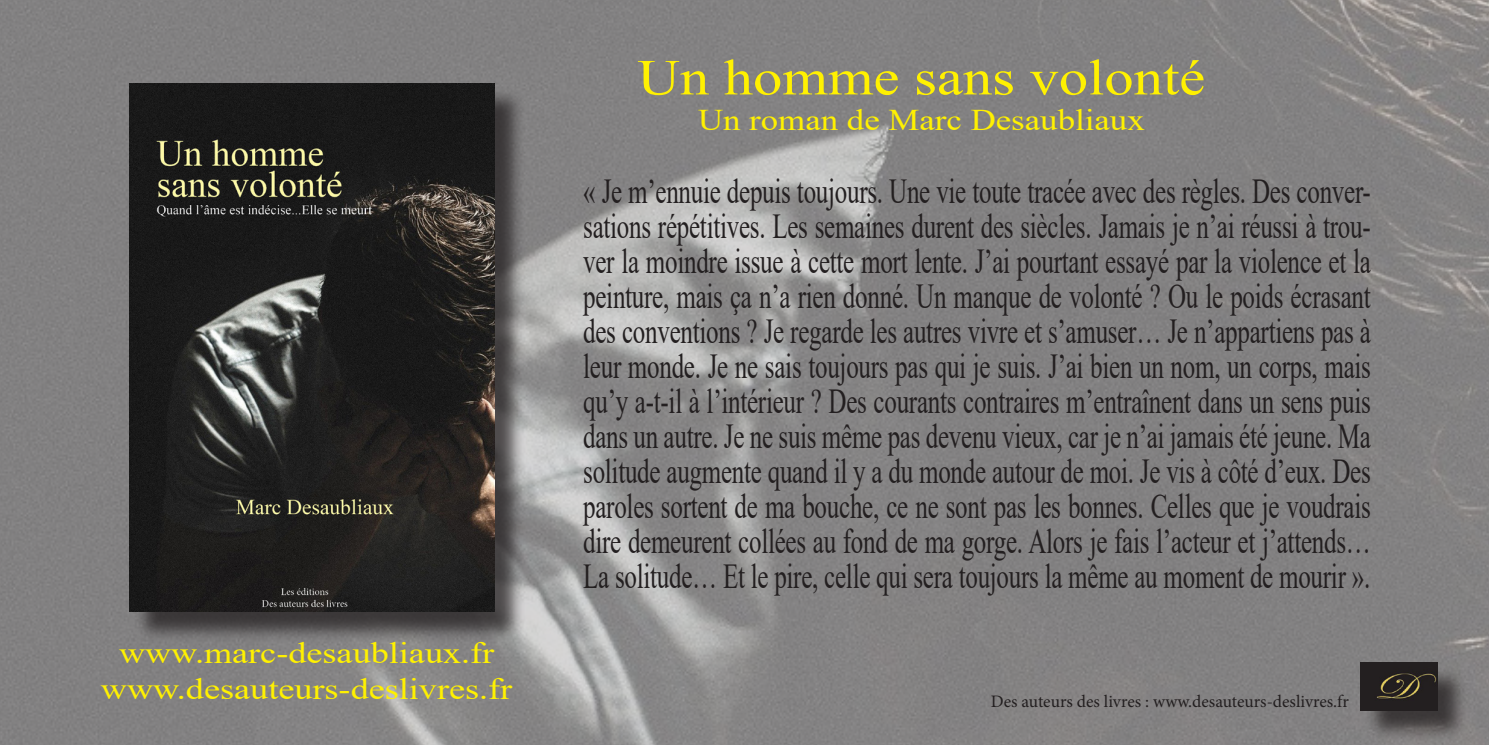
<style>
.page{position:relative;width:1489px;height:745px;background:#fff}
.page>*{position:absolute;margin:0;border:0;box-sizing:border-box;transform-origin:0 0}
.t1{font:50.5px "Times New Roman";color:#fff101;scale:1.16 1}
.t2{font:35px/35px "Times New Roman";letter-spacing:-.01em;color:#231f20;text-align:justify;scale:.71 1}
.t3{font:30px "Times New Roman";color:#fff101;scale:1.2 1}
.t4{font:30px "Times New Roman";color:#fff101;scale:1.16 1}
.t5{font:17.5px "Minion Pro";color:#231f20}
</style>
<div class="page">
<img style="left:0;top:0;width:1488px;height:744px">
<div style="left:133px;top:87px;width:393px;height:555px;background:#231f20;opacity:.75"></div>
<img style="left:129px;top:83px;width:365px;height:528px">
<div style="left:1364px;top:665px;width:103px;height:76px;background:#231f20;opacity:.75"></div>
<img style="left:1360px;top:661px;width:76px;height:48px">
<p class="t3" style="left:119px;top:631px;width:314px">www.marc-desaubliaux.fr</p>
<p class="t3" style="left:101px;top:667px;width:344px">www.desauteurs-deslivres.fr</p>
<p class="t1" style="left:637px;top:42px;width:491px">Un homme sans volonté</p>
<p class="t4" style="left:698px;top:99px;width:386px">Un roman de Marc Desaubliaux</p>
<p class="t2" style="left:583px;top:172px;width:1111px">« Je m’ennuie depuis toujours. Une vie toute tracée avec des règles. Des conver&shy;sations répétitives. Les semaines durent des siècles. Jamais je n’ai réussi à trou&shy;ver la moindre issue à cette mort lente. J’ai pourtant essayé par la violence et la peinture, mais ça n’a rien donné. Un manque de volonté ? Ou le poids écrasant des conventions ? Je regarde les autres vivre et s’amuser… Je n’appartiens pas à leur monde. Je ne sais toujours pas qui je suis. J’ai bien un nom, un corps, mais qu’y a-t-il à l’intérieur ? Des courants contraires m’entraînent dans un sens puis dans un autre. Je ne suis même pas devenu vieux, car je n’ai jamais été jeune. Ma solitude augmente quand il y a du monde autour de moi. Je vis à côté d’eux. Des paroles sortent de ma bouche, ce ne sont pas les bonnes. Celles que je voudrais dire demeurent collées au fond de ma gorge. Alors je fais l’acteur et j’attends… La solitude… Et le pire, celle qui sera toujours la même au moment de mourir ».</p>
<p class="t5" style="left:990px;top:689px;width:360px">Des auteurs des livres : www.desauteurs-deslivres.fr</p>
</div>
